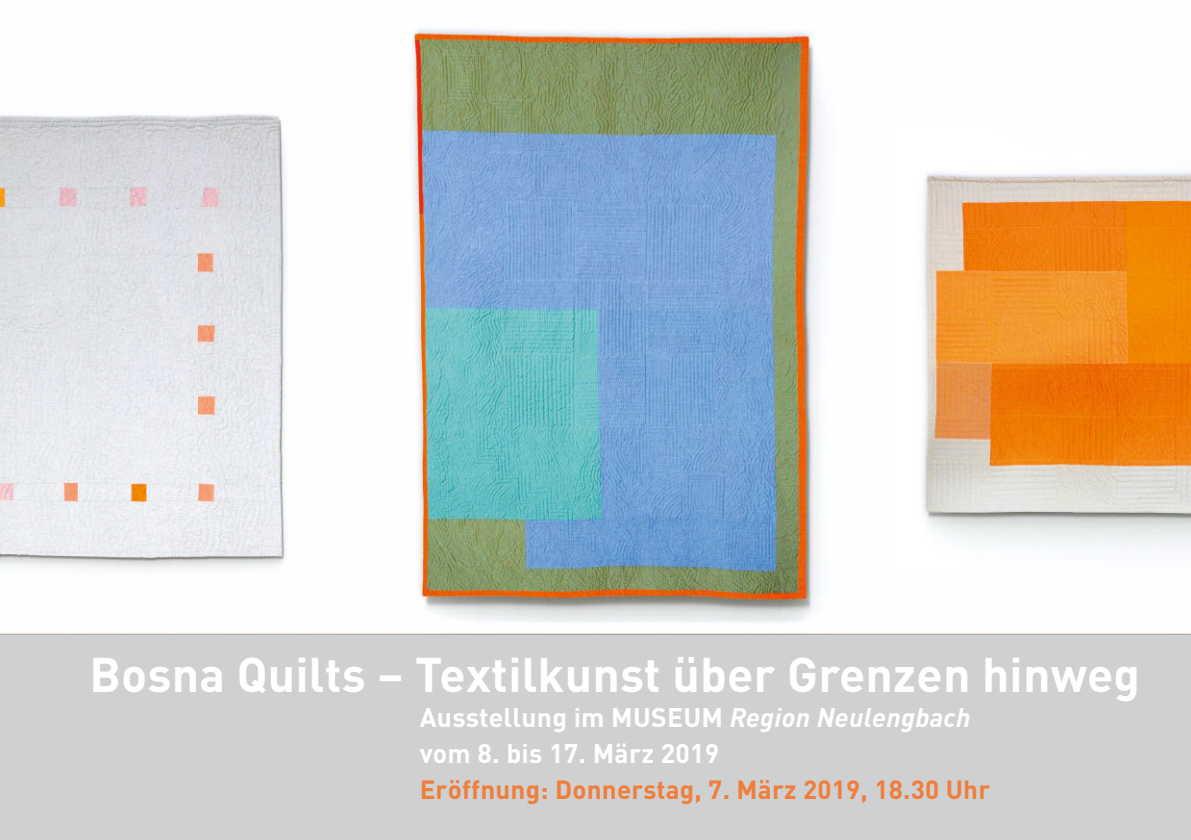
<style>
.page{position:relative;width:1191px;height:840px;background:#fff}
.page>*{position:absolute;margin:0;border:0;box-sizing:border-box;transform-origin:0 0}
.t1{font:700 48px "DIN";letter-spacing:.005em;color:#fff}
.t2{font:700 26.6px/36px "DIN";letter-spacing:.01em;color:#fff}
.t3{font:700 26px "DIN";letter-spacing:.01em;color:#f07e3b}
.s1{font-family:"DIN Pro";font-style:italic}
</style>
<div class="page">
<img style="left:0;top:29px;width:1190px;height:606px">
<div style="left:0;top:635px;width:1190px;height:204px;background:#cfd0d2"></div>
<h1 class="t1" style="left:89px;top:643px;width:1052px">Bosna Quilts – Textilkunst über Grenzen hinweg</h1>
<p class="t2" style="left:420px;top:698px;width:552px">Ausstellung im MUSEUM <span class="s1">Region Neulengbach </span>vom 8. bis 17. März 2019</p>
<p class="t3" style="left:420px;top:772px;width:572px">Eröffnung: Donnerstag, 7. März 2019, 18.30 Uhr</p>
</div>
